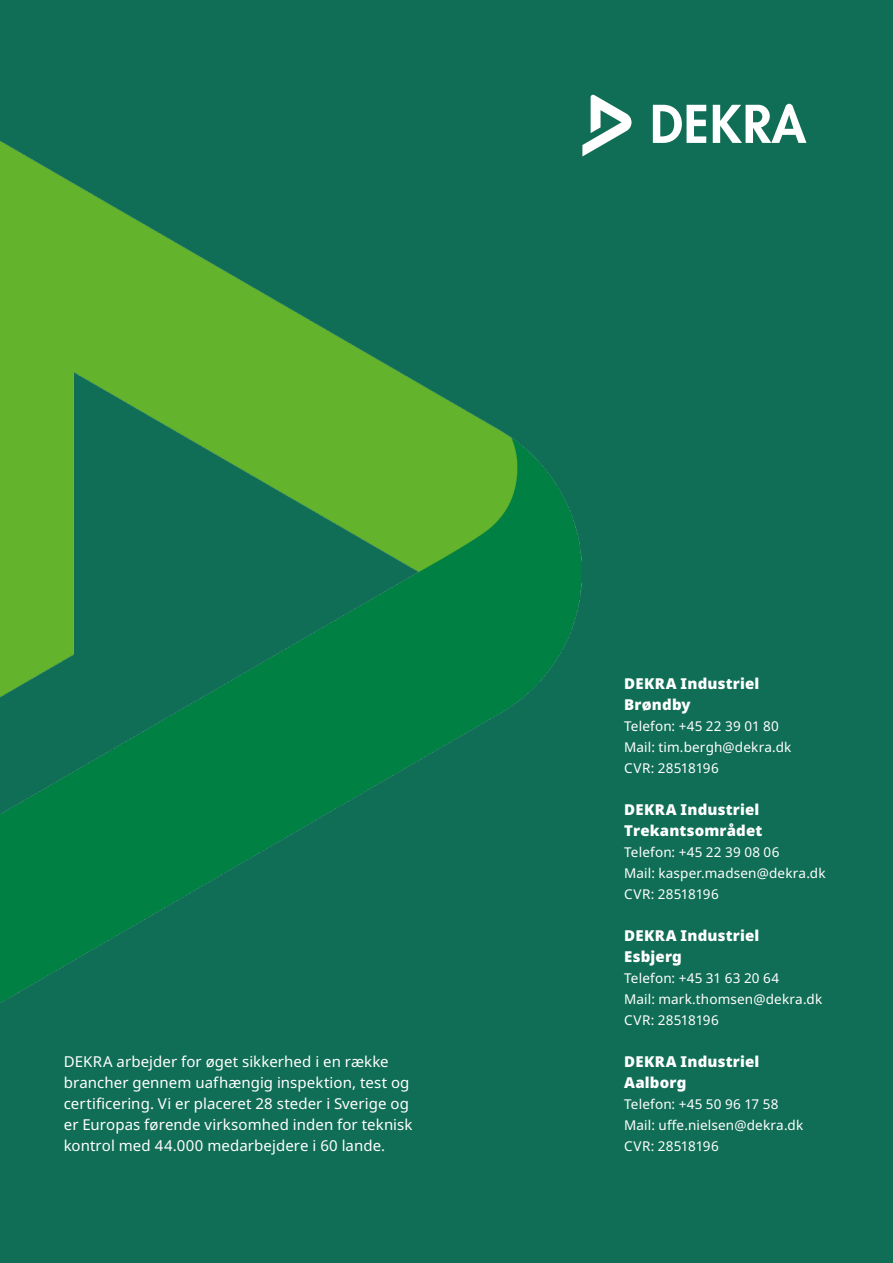
<style>
.page{position:relative;width:893px;height:1263px;background:#116e56}
.page>*{position:absolute;margin:0;border:0;box-sizing:border-box;transform-origin:0 0}
._123_Inhalt_Content_2_Tabs{font:15px/21px "Noto Sans";letter-spacing:.005em;color:#fff}
._123_Inhalt_Content_2_Tabs-2{font:900 15px/21px "Noto Sans";letter-spacing:.015em;color:#fff}
._123_Inhalt_Content_2_Tabs-3{font:13.5px "Noto Sans";letter-spacing:.01em;color:#fff}
</style>
<div class="page">
<svg style="left:653px;top:105px;width:53px;height:38px"></svg>
<svg style="left:713px;top:104px;width:93px;height:39px"></svg>
<svg style="left:582px;top:95px;width:49px;height:61px"></svg>
<img style="left:0;top:141px;width:582px;height:862px">
<p class="_123_Inhalt_Content_2_Tabs" style="left:64px;top:1051px;width:350px">DEKRA arbejder for øget sikkerhed i en række brancher gennem uafhængig inspektion, test og certificering. Vi er placeret 28 steder i Sverige og er Europas førende virksomhed inden for teknisk kontrol med 44.000 medarbejdere i 60 lande.</p>
<p class="_123_Inhalt_Content_2_Tabs-2" style="left:624px;top:673px;width:137px">DEKRA Industriel<br>Brøndby</p>
<p class="_123_Inhalt_Content_2_Tabs-3" style="left:624px;top:718px;width:156px">Telefon: +45 22 39 01 80</p>
<p class="_123_Inhalt_Content_2_Tabs-3" style="left:624px;top:739px;width:169px">Mail: tim.bergh@dekra.dk</p>
<p class="_123_Inhalt_Content_2_Tabs-3" style="left:624px;top:760px;width:96px">CVR: 28518196</p>
<p class="_123_Inhalt_Content_2_Tabs-2" style="left:624px;top:799px;width:140px">DEKRA Industriel<br>Trekantsområdet</p>
<p class="_123_Inhalt_Content_2_Tabs-3" style="left:624px;top:844px;width:157px">Telefon: +45 22 39 08 06</p>
<p class="_123_Inhalt_Content_2_Tabs-3" style="left:624px;top:865px;width:203px">Mail: kasper.madsen@dekra.dk</p>
<p class="_123_Inhalt_Content_2_Tabs-3" style="left:624px;top:886px;width:96px">CVR: 28518196</p>
<p class="_123_Inhalt_Content_2_Tabs-2" style="left:624px;top:925px;width:137px">DEKRA Industriel<br>Esbjerg</p>
<p class="_123_Inhalt_Content_2_Tabs-3" style="left:624px;top:970px;width:156px">Telefon: +45 31 63 20 64</p>
<p class="_123_Inhalt_Content_2_Tabs-3" style="left:624px;top:991px;width:199px">Mail: mark.thomsen@dekra.dk</p>
<p class="_123_Inhalt_Content_2_Tabs-3" style="left:624px;top:1012px;width:96px">CVR: 28518196</p>
<p class="_123_Inhalt_Content_2_Tabs-2" style="left:624px;top:1051px;width:137px">DEKRA Industriel<br>Aalborg</p>
<p class="_123_Inhalt_Content_2_Tabs-3" style="left:624px;top:1096px;width:156px">Telefon: +45 50 96 17 58</p>
<p class="_123_Inhalt_Content_2_Tabs-3" style="left:624px;top:1117px;width:180px">Mail: uffe.nielsen@dekra.dk</p>
<p class="_123_Inhalt_Content_2_Tabs-3" style="left:624px;top:1138px;width:96px">CVR: 28518196</p>
</div>
